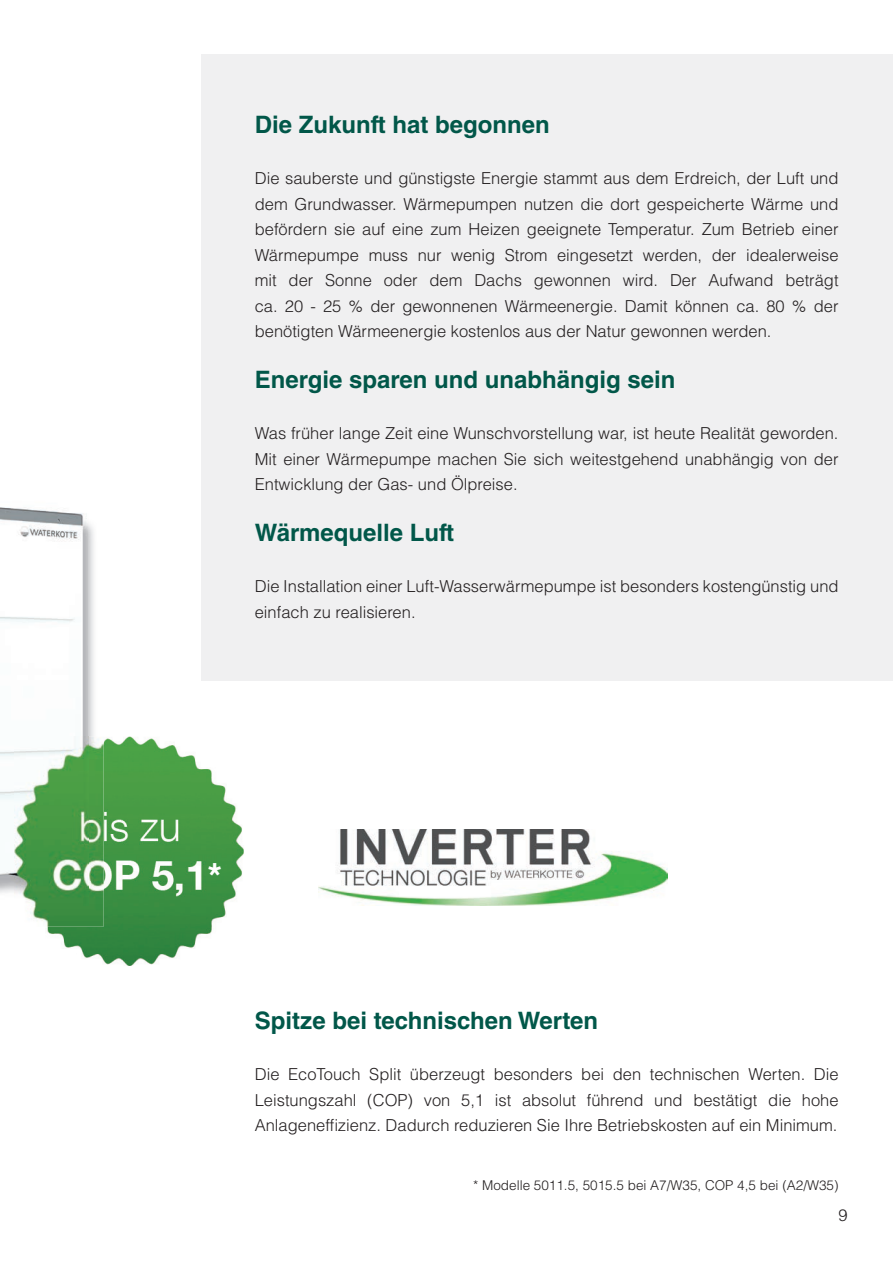
<style>
.page{position:relative;width:893px;height:1263px;background:#fff}
.page>*{position:absolute;margin:0;border:0;box-sizing:border-box;transform-origin:0 0}
.t1{font:700 37.5px "Helvetica LT Std";color:#fff}
.t2{font:700 24px "Helvetica LT Std";color:#015749}
.t3{font:300 16.5px/25.5px "Helvetica LT Std";color:#231f20;text-align:justify}
.t4{font:300 13.5px "Helvetica LT Std";color:#231f20}
</style>
<div class="page">
<img style="left:0;top:502px;width:88px;height:396px">
<div style="left:201px;top:54px;width:692px;height:626px;background:#f0f0f1"></div>
<img style="left:319px;top:829px;width:349px;height:77px">
<img style="left:47px;top:737px;width:197px;height:229px">
<img style="left:25px;top:737px;width:79px;height:190px">
<img style="left:15px;top:737px;width:73px;height:169px">
<h2 class="t2" style="left:255px;top:110px;width:297px">Die Zukunft hat begonnen</h2>
<p class="t3" style="left:255px;top:165px;width:585px">Die sauberste und günstigste Energie stammt aus dem Erdreich, der Luft und dem Grundwasser. Wärmepumpen nutzen die dort gespeicherte Wärme und befördern sie auf eine zum Heizen geeignete Temperatur. Zum Betrieb einer Wärmepumpe muss nur wenig Strom eingesetzt werden, der idealerweise mit der Sonne oder dem Dachs gewonnen wird. Der Aufwand beträgt ca. 20 - 25 % der gewonnenen Wärmeenergie. Damit können ca. 80 % der benötigten Wärmeenergie kostenlos aus der Natur gewonnen werden.</p>
<h2 class="t2" style="left:255px;top:365px;width:422px">Energie sparen und unabhängig sein</h2>
<p class="t3" style="left:255px;top:420px;width:585px">Was früher lange Zeit eine Wunschvorstellung war, ist heute Realität geworden.<br>Mit einer Wärmepumpe machen Sie sich weitestgehend unabhängig von der Entwicklung der Gas- und Ölpreise.</p>
<h2 class="t2" style="left:255px;top:518px;width:201px">Wärmequelle Luft</h2>
<p class="t3" style="left:255px;top:573px;width:585px">Die Installation einer Luft-Wasserwärmepumpe ist besonders kostengünstig und einfach zu realisieren.</p>
<h1 class="t1" style="left:208px;top:854px;width:16px">*</h1>
<h2 class="t2" style="left:255px;top:1006px;width:345px">Spitze bei technischen Werten</h2>
<p class="t3" style="left:255px;top:1061px;width:585px">Die EcoTouch Split überzeugt besonders bei den technischen Werten. Die Leistungszahl (COP) von 5,1 ist absolut führend und bestätigt die hohe Anlageneffizienz. Dadurch reduzieren Sie Ihre Betriebskosten auf ein Minimum.</p>
<p class="t4" style="left:473px;top:1176px;width:367px">* Modelle 5011.5, 5015.5 bei A7/W35, COP 4,5 bei (A2/W35)</p>
<p class="t3" style="left:839px;top:1202px;width:11px">9</p>
</div>
